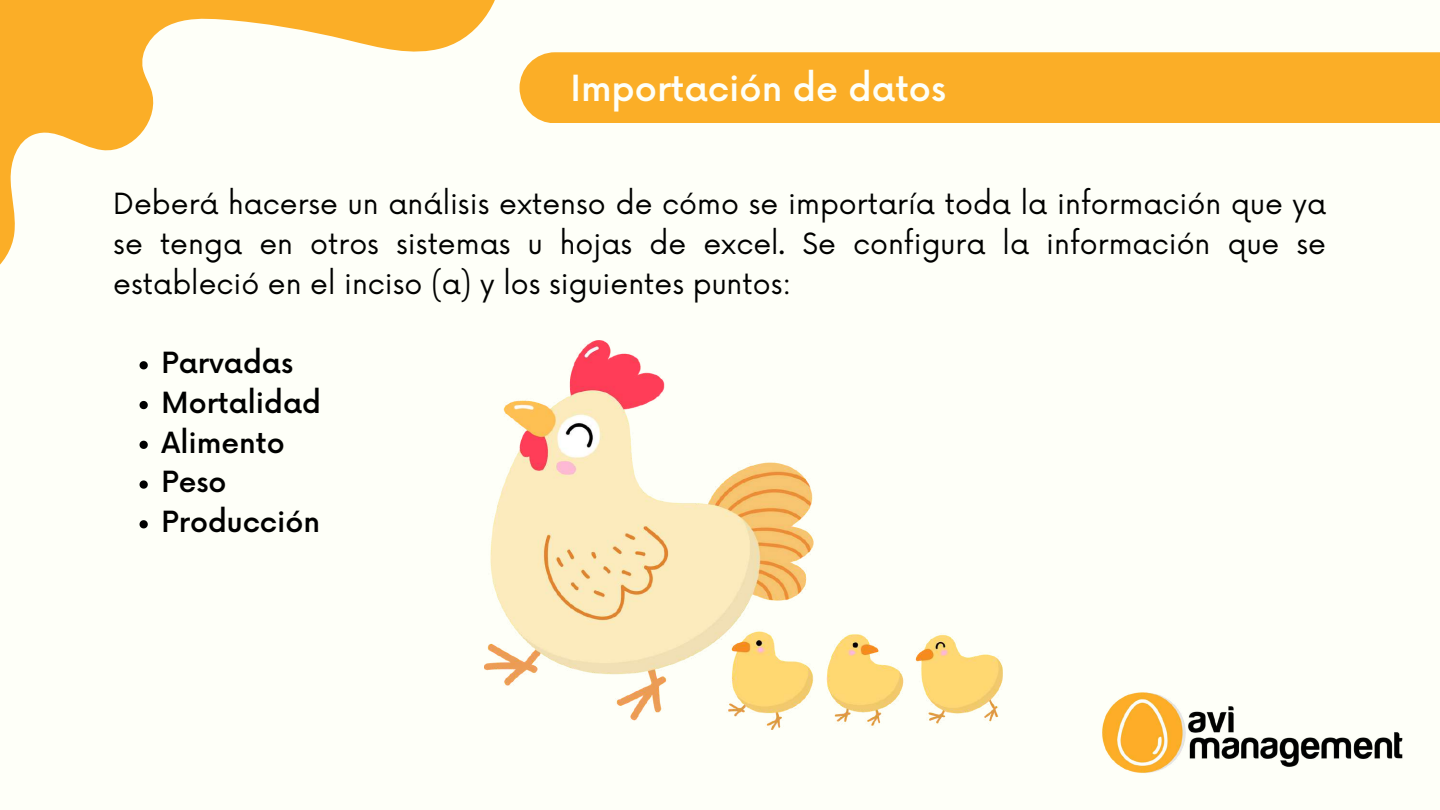
<style>
.page{position:relative;width:1440px;height:810px;background:#fefff8}
.page>*{position:absolute;margin:0;border:0;box-sizing:border-box;transform-origin:0 0}
.t1{font:500 35.1px "Now";color:#fefff8}
.t2{font:28.4px/39.8px "Now";color:#000;text-align:justify}
.t3{font:500 28.4px/39.8px "Now";color:#000}
</style>
<div class="page">
<div style="left:520px;top:52px;width:920px;height:71px;background:#fbae27"></div>
<svg style="left:0;top:0;width:495px;height:265px"></svg>
<img style="left:1102px;top:692px;width:301px;height:81px">
<img style="left:485px;top:340px;width:518px;height:389px">
<svg style="left:140px;top:361px;width:8px;height:8px"></svg>
<svg style="left:140px;top:401px;width:8px;height:8px"></svg>
<svg style="left:140px;top:441px;width:8px;height:8px"></svg>
<svg style="left:140px;top:480px;width:8px;height:9px"></svg>
<svg style="left:140px;top:520px;width:8px;height:8px"></svg>
<p class="t1" style="left:571px;top:70px;width:377px">Importación de datos</p>
<p class="t2" style="left:113px;top:185px;width:1215px">Deberá hacerse un análisis extenso de cómo se importaría toda la información que ya se tenga en otros sistemas u hojas de excel. Se configura la información que se estableció en el inciso (a) y los siguientes puntos:</p>
<p class="t3" style="left:162px;top:345px;width:161px">Parvadas<br>Mortalidad<br>Alimento<br>Peso<br>Producción</p>
</div>
